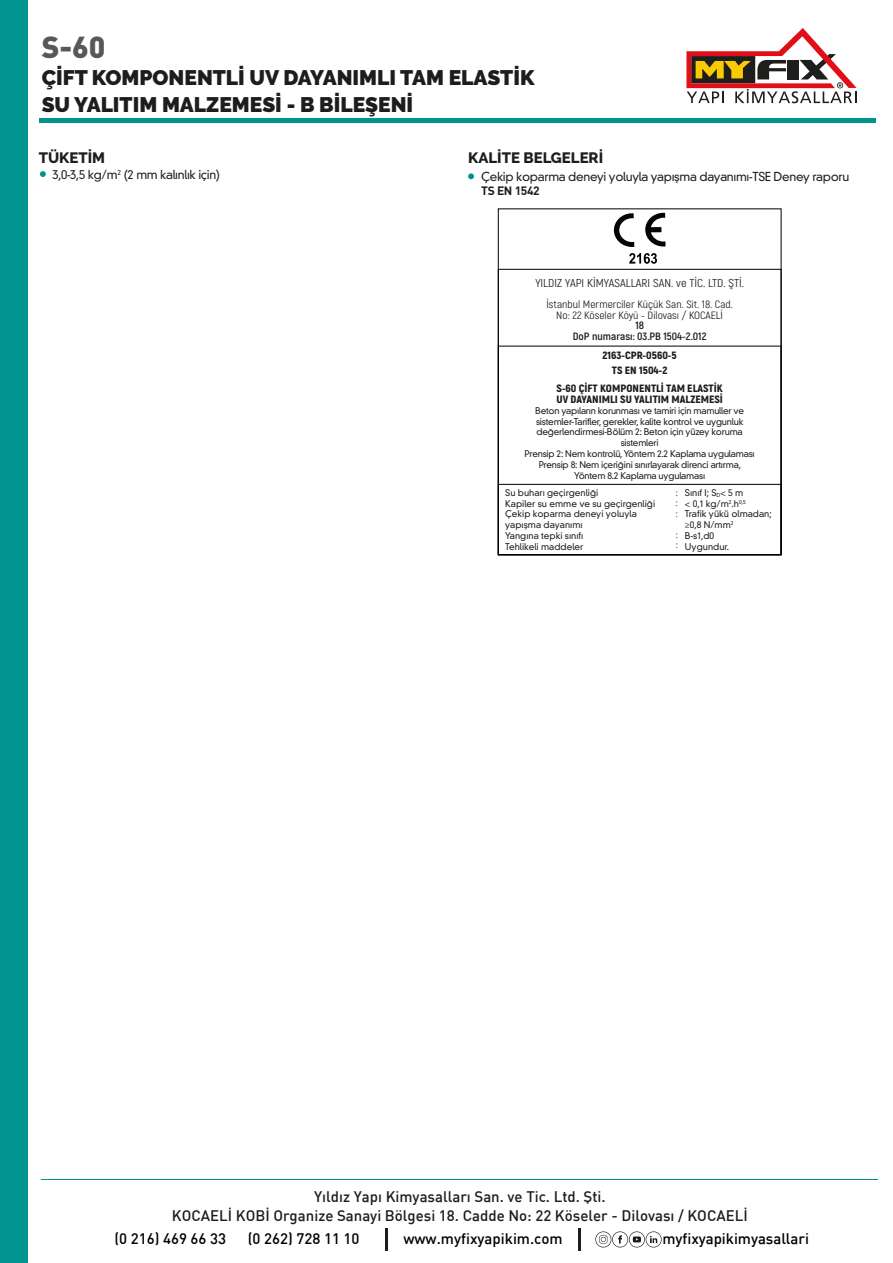
<style>
.page{position:relative;width:893px;height:1263px;background:#fff}
.page>*{position:absolute;margin:0;border:0;box-sizing:border-box;transform-origin:0 0}
.t1{font:900 30px "DIN Pro";color:#585857}
.t2{font:900 21px/27px "Raleway";color:#1d1d1b}
.t3{font:500 15px/19.5px "DI Nbek";color:#1d1d1b;text-align:center}
.t4{font:500 15px "DI Nbek";color:#000}
.t5{font:800 15px "Raleway";color:#1d1d1b}
.t6{font:300 12px "DIN Grotesk Std";letter-spacing:-.025em;color:#1d1d1b}
.t7{font:700 12px "DIN Pro";letter-spacing:-.025em;color:#1d1d1b}
.t8{font:11.55px "Akrobat";color:#1d1d1b;scale:1.08 1}
.t9{font:900 10.65px/14.2px "Akrobat";color:#1d1d1b;text-align:center;scale:1.08 1}
.t10{font:10.65px/10.5px "Akrobat";color:#1d1d1b;text-align:center;scale:1.08 1}
.t11{font:700 10.65px/10.6px "Akrobat";color:#1d1d1b;text-align:center;scale:1.08 1}
.t12{font:300 9px/10.8px "DIN Grotesk Std";letter-spacing:-.025em;color:#1d1d1b;text-align:center}
.t13{font:300 9px/10.8px "DIN Grotesk Std";color:#1d1d1b}
</style>
<div class="page">
<div style="left:0;top:0;width:28px;height:1263px;background:#009490"></div>
<svg style="left:40px;top:171px;width:6px;height:6px"></svg>
<svg style="left:686px;top:28px;width:171px;height:75px"></svg>
<hr style="left:42px;top:1179px;width:836px;height:1px;background:#009490">
<hr style="left:39px;top:119px;width:836px;height:4px;background:#009490">
<svg style="left:468px;top:173px;width:6px;height:6px"></svg>
<svg style="left:614px;top:213px;width:20px;height:34px"></svg>
<svg style="left:645px;top:213px;width:20px;height:34px"></svg>
<svg style="left:629px;top:253px;width:28px;height:11px"></svg>
<div style="left:498px;top:484px;width:283px;height:71px;border:1px solid #000101"></div>
<svg style="left:595px;top:1231px;width:67px;height:16px"></svg>
<hr style="left:385px;top:1228px;width:3px;height:22px;background:#1d1d1b">
<hr style="left:578px;top:1228px;width:2px;height:22px;background:#1d1d1b">
<h1 class="t1" style="left:42px;top:27px;width:65px">S-60</h1>
<h2 class="t2" style="left:42px;top:64px;width:494px">ÇİFT KOMPONENTLİ UV DAYANIMLI TAM ELASTİK<br>SU YALITIM MALZEMESİ - B BİLEŞENİ</h2>
<h3 class="t5" style="left:39px;top:149px;width:68px">TÜKETİM</h3>
<h3 class="t6" style="left:52px;top:167px;width:169px">3,0-3,5 kg/m<sup>2</sup> (2 mm kalınlık için)</h3>
<h3 class="t6" style="left:481px;top:169px;width:370px">Çekip koparma deneyi yoluyla yapışma dayanımı-TSE Deney raporu</h3>
<h3 class="t7" style="left:481px;top:183px;width:60px">TS EN 1542</h3>
<h3 class="t5" style="left:468px;top:149px;width:136px">KALİTE BELGELERİ</h3>
<p class="t8" style="left:535px;top:276px;width:195px">YILDIZ YAPI KİMYASALLARI SAN. ve TİC. LTD. ŞTİ.</p>
<p class="t10" style="left:546px;top:299px;width:174px">İstanbul Mermerciler Küçük San. Sit. 18. Cad.<br>No: 22 Köseler Köyü - Dilovası / KOCAELİ</p>
<p class="t11" style="left:573px;top:320px;width:125px">18<br>DoP numarası: 03.PB 1504-2.012</p>
<p class="t9" style="left:603px;top:348px;width:70px">2163-CPR-0560-5<br>TS EN 1504-2</p>
<p class="t9" style="left:556px;top:383px;width:156px;line-height:10.5px;text-align:left">S-60 ÇİFT KOMPONENTLİ TAM ELASTİK<br>UV DAYANIMLI SU YALITIM MALZEMESİ</p>
<p class="t12" style="left:525px;top:405px;width:232px">Beton yapıların korunması ve tamiri için mamuller ve sistemler-Tarifler, gerekler, kalite kontrol ve uygunluk değerlendirmesi-Bölüm 2: Beton için yüzey koruma sistemleri<br>Prensip 2: Nem kontrolü, Yöntem 2.2 Kaplama uygulaması Prensip 8: Nem içeriğini sınırlayarak direnci artırma, Yöntem 8.2 Kaplama uygulaması</p>
<p class="t13" style="left:505px;top:487px;width:152px">Su buharı geçirgenliği<br>Kapiler su emme ve su geçirgenliği<br>Çekip koparma deneyi yoluyla yapışma dayanımı<br>Yangına tepki sınıfı<br>Tehlikeli maddeler</p>
<p class="t13" style="left:685px;top:487px;width:88px">Sınıf I; S<sub>D</sub>&lt; 5 m<br>&lt; 0,1 kg/m<sup>2</sup>.h<sup>0,5<br></sup>Trafik yükü olmadan; ≥0,8 N/mm<sup>2<br></sup>B-s1,d0<br>Uygundur.</p>
<p class="t10" style="left:676px;top:487px;width:3px;text-align:justify">: : :</p>
<p class="t10" style="left:676px;top:529px;width:3px;text-align:left">: :</p>
<h3 class="t3" style="left:172px;top:1186px;width:577px">Yıldız Yapı Kimyasalları San. ve Tic. Ltd. Şti.<br>KOCAELİ KOBİ Organize Sanayi Bölgesi 18. Cadde No: 22 Köseler - Dilovası / KOCAELİ</h3>
<h3 class="t4" style="left:114px;top:1229px;width:113px">(0 216) 469 66 33</h3>
<h3 class="t4" style="left:248px;top:1229px;width:113px">(0 262) 728 11 10</h3>
<h3 class="t4" style="left:403px;top:1229px;width:161px">www.myfixyapikim.com</h3>
<h3 class="t4" style="left:662px;top:1229px;width:148px">myfixyapikimyasallari</h3>
</div>
